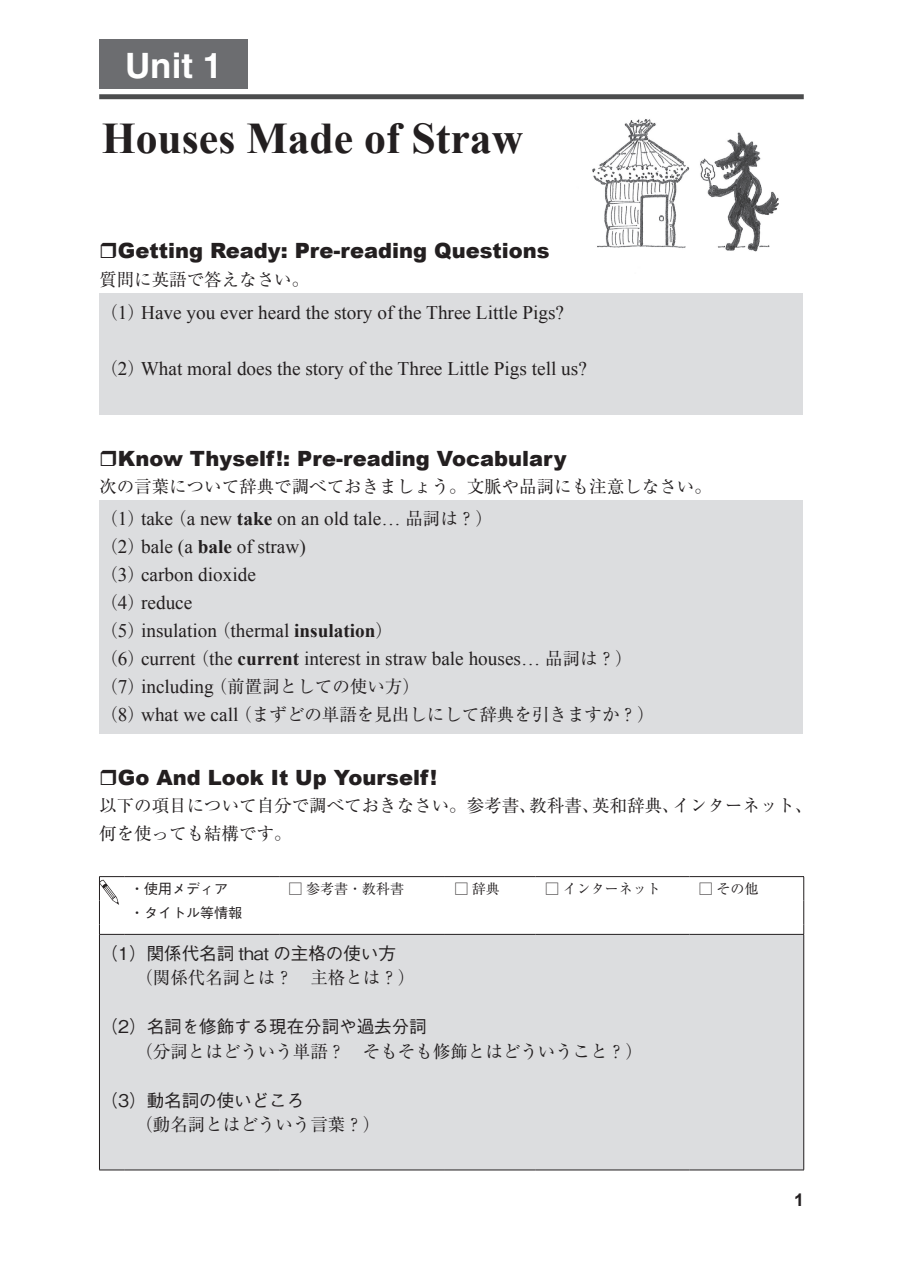
<style>
.page{position:relative;width:903px;height:1275px;background:#fff}
.page>*{position:absolute;margin:0;border:0;box-sizing:border-box;transform-origin:0 0}
.t1{font:700 43.75px "Times New Roman";color:#231f20}
.t2{font:700 35px "Helvetica";color:#fff}
.t3{font:900 21px "Arial";color:#231f20}
.t4{font:19.25px/28px "Times New Roman";color:#231f20}
.t5{font:17.5px/28px "Ryumin Pro";color:#231f20}
.t6{font:500 17.5px "Gothic BBB Pro";color:#231f20}
.t7{font:14px "Ryumin Pro";color:#231f20}
.t8{font:500 14px "Gothic BBB Pro";color:#231f20}
.s1{font-family:"Ryumin Pro";font-size:17.5px}
.s2{font-weight:700}
.s3{font-family:"Times New Roman";font-size:19.25px}
</style>
<div class="page">
<div style="left:99px;top:294px;width:703px;height:121px;background:#dcdddf"></div>
<div style="left:99px;top:500px;width:703px;height:233px;background:#dcdddf"></div>
<div style="left:99px;top:934px;width:705px;height:236px;background:#dcdddf"></div>
<hr style="left:124px;top:876px;width:155px;height:1px;background:#231f20">
<hr style="left:279px;top:876px;width:166px;height:1px;background:#231f20">
<hr style="left:445px;top:876px;width:91px;height:1px;background:#231f20">
<hr style="left:536px;top:876px;width:153px;height:1px;background:#231f20">
<hr style="left:689px;top:876px;width:115px;height:1px;background:#231f20">
<svg style="left:803px;top:877px;width:1px;height:57px"></svg>
<hr style="left:124px;top:934px;width:155px;height:1px;background:#231f20">
<hr style="left:279px;top:934px;width:166px;height:1px;background:#231f20">
<hr style="left:445px;top:934px;width:91px;height:1px;background:#231f20">
<hr style="left:536px;top:934px;width:153px;height:1px;background:#231f20">
<hr style="left:689px;top:934px;width:115px;height:1px;background:#231f20">
<hr style="left:99px;top:935px;width:1px;height:235px;background:#231f20">
<hr style="left:803px;top:935px;width:1px;height:235px;background:#231f20">
<svg style="left:99px;top:1170px;width:25px;height:1px"></svg>
<hr style="left:124px;top:1170px;width:155px;height:1px;background:#231f20">
<hr style="left:279px;top:1170px;width:166px;height:1px;background:#231f20">
<hr style="left:445px;top:1170px;width:91px;height:1px;background:#231f20">
<hr style="left:536px;top:1170px;width:153px;height:1px;background:#231f20">
<hr style="left:689px;top:1170px;width:115px;height:1px;background:#231f20">
<svg style="left:99px;top:876px;width:25px;height:59px"></svg>
<div style="left:99px;top:40px;width:149px;height:49px;background:#6c6d70"></div>
<div style="left:99px;top:94px;width:705px;height:5px;background:#4b4c4d"></div>
<img style="left:592px;top:119px;width:187px;height:133px">
<h2 class="t2" style="left:125px;top:44px;width:99px">Unit 1</h2>
<h1 class="t1" style="left:102px;top:109px;width:423px">Houses Made of Straw</h1>
<p class="t3" style="left:118px;top:235px;width:433px">Getting Ready: Pre-reading Questions</p>
<p class="t5" style="left:99px;top:265px;width:211px">質問に英語で答えなさい。</p>
<p class="t4" style="left:100px;top:298px;width:465px"><span class="s1">（</span>1<span class="s1">）</span>Have you ever heard the story of the Three Little Pigs?</p>
<p class="t4" style="left:100px;top:354px;width:488px"><span class="s1">（</span>2<span class="s1">）</span>What moral does the story of the Three Little Pigs tell us?</p>
<p class="t3" style="left:118px;top:443px;width:450px">Know Thyself!: Pre-reading Vocabulary</p>
<p class="t5" style="left:99px;top:471px;width:614px">次の言葉について辞典で調べておきましょう。文脈や品詞にも注意しなさい。</p>
<p class="t4" style="left:100px;top:505px;width:534px"><span class="s1">（</span>1<span class="s1">）</span>take<span class="s1">（</span>a new <span class="s2">take</span> on an old tale… <span class="s1">品詞は？）<br>（</span>2<span class="s1">）</span>bale (a <span class="s2">bale</span> of straw)<br><span class="s1">（</span>3<span class="s1">）</span>carbon dioxide<br><span class="s1">（</span>4<span class="s1">）</span>reduce<br><span class="s1">（</span>5<span class="s1">）</span>insulation<span class="s1">（</span>thermal <span class="s2">insulation</span><span class="s1">）<br>（</span>6<span class="s1">）</span>current<span class="s1">（</span>the <span class="s2">current</span> interest in straw bale houses… <span class="s1">品詞は？）</span></p>
<p class="t5" style="left:100px;top:672px;width:556px">（<span class="s3">7</span>）<span class="s3">including</span>（前置詞としての使い方）<br>（<span class="s3">8</span>）<span class="s3">what we call</span>（まずどの単語を見出しにして辞典を引きますか？）</p>
<p class="t3" style="left:118px;top:762px;width:321px">Go And Look It Up Yourself!</p>
<p class="t5" style="left:99px;top:790px;width:715px">以下の項目について自分で調べておきなさい。参考書、教科書、英和辞典、インターネット、何を使っても結構です。</p>
<p class="t8" style="left:130px;top:877px;width:99px">・使用メディア</p>
<p class="t7" style="left:289px;top:878px;width:117px">□ 参考書・教科書</p>
<p class="t7" style="left:454px;top:878px;width:47px">□ 辞典</p>
<p class="t7" style="left:545px;top:878px;width:117px">□ インターネット</p>
<p class="t7" style="left:699px;top:878px;width:61px">□ その他</p>
<p class="t8" style="left:130px;top:901px;width:113px">・タイトル等情報</p>
<p class="t6" style="left:101px;top:939px;width:297px">（1）関係代名詞 that の主格の使い方</p>
<p class="t5" style="left:135px;top:962px;width:281px">（関係代名詞とは？　主格とは？）</p>
<p class="t6" style="left:101px;top:1012px;width:328px">（2）名詞を修飾する現在分詞や過去分詞</p>
<p class="t5" style="left:135px;top:1036px;width:509px">（分詞とはどういう単語？　そもそも修飾とはどういうこと？）</p>
<p class="t6" style="left:101px;top:1086px;width:205px">（3）動名詞の使いどころ</p>
<p class="t5" style="left:135px;top:1109px;width:246px">（動名詞とはどういう言葉？）</p>
</div>
